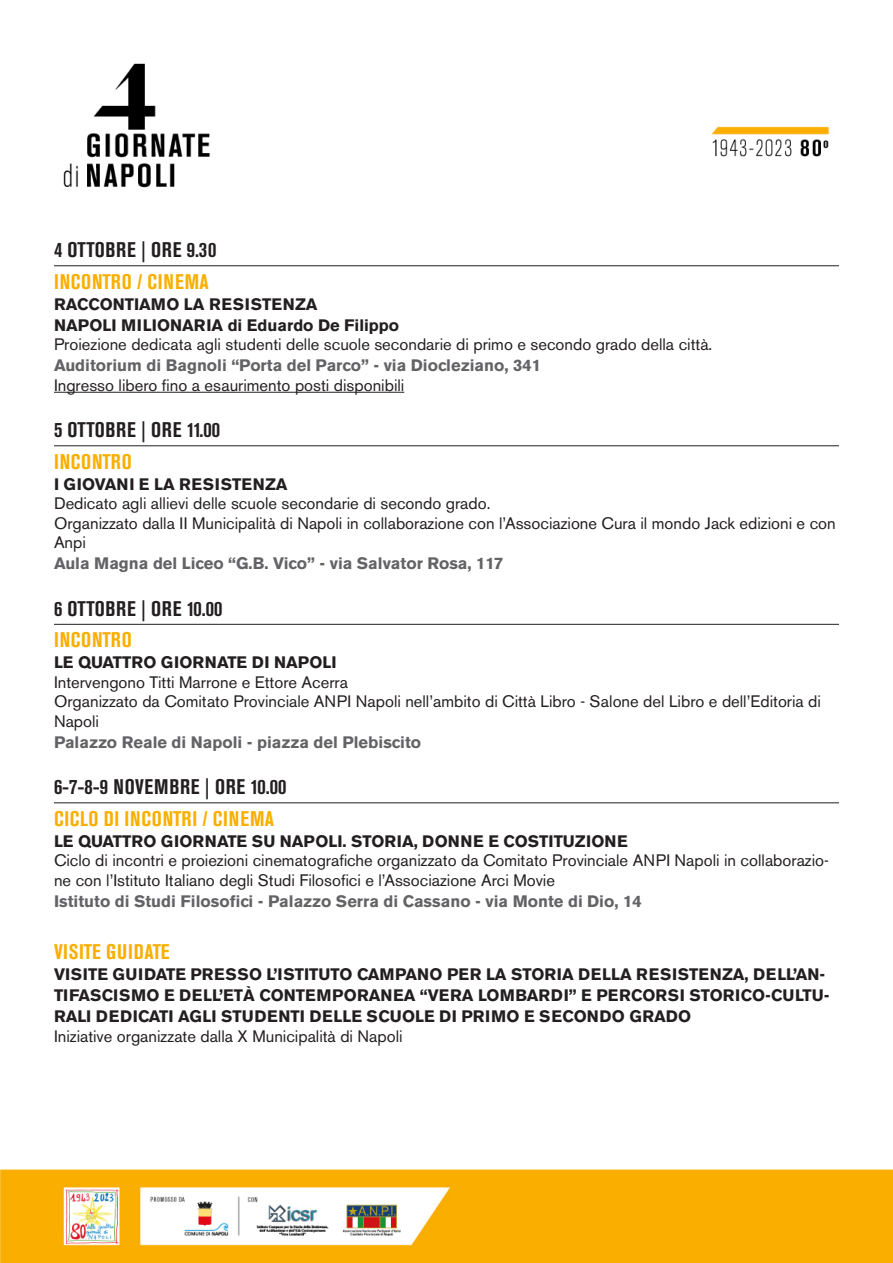
<style>
.page{position:relative;width:893px;height:1263px;background:#fff}
.page>*{position:absolute;margin:0;border:0;box-sizing:border-box;transform-origin:0 0}
.DATA{font:700 condensed 21px "Akzidenz Grotesk BE";letter-spacing:.03em;color:#231f20}
.TIPO{font:700 condensed 21px "Akzidenz Grotesk BE";letter-spacing:.035em;color:#f9af00}
.TESTO{font:16.5px/19.5px "Akzidenz Grotesk BE";color:#231f20}
.ATTIVITà{font:700 16.5px/21px "Akzidenz Grotesk BE";color:#231f20}
.LUOGO{font:700 16.5px "Akzidenz Grotesk BE";color:#636366}
.ATTIVITà-2{font:700 16.5px "Akzidenz Grotesk BE";letter-spacing:.03em;color:#231f20}
</style>
<div class="page">
<img style="left:0;top:63px;width:892px;height:1200px">
<hr style="left:54px;top:265px;width:785px;height:1px;background:#231f20">
<hr style="left:54px;top:392px;width:350px;height:1px;background:#231f20">
<hr style="left:54px;top:445px;width:785px;height:1px;background:#231f20">
<hr style="left:54px;top:624px;width:785px;height:1px;background:#231f20">
<hr style="left:54px;top:802px;width:785px;height:1px;background:#231f20">
<p class="DATA" style="left:54px;top:238px;width:164px">4 OTTOBRE | ORE 9.30</p>
<p class="TIPO" style="left:54px;top:269px;width:156px">INCONTRO / CINEMA</p>
<p class="ATTIVITà" style="left:54px;top:293px;width:265px">RACCONTIAMO LA RESISTENZA</p>
<p class="ATTIVITà" style="left:54px;top:314px;width:347px">NAPOLI MILIONARIA di Eduardo De Filippo</p>
<p class="TESTO" style="left:54px;top:335px;width:660px">Proiezione dedicata agli studenti delle scuole secondarie di primo e secondo grado della città.</p>
<p class="LUOGO" style="left:54px;top:356px;width:489px">Auditorium di Bagnoli “Porta del Parco” - via Diocleziano, 341</p>
<p class="TESTO" style="left:54px;top:375px;width:352px">Ingresso libero fino a esaurimento posti disponibili</p>
<p class="DATA" style="left:54px;top:418px;width:168px">5 OTTOBRE | ORE 11.00</p>
<p class="TIPO" style="left:54px;top:449px;width:79px">INCONTRO</p>
<p class="ATTIVITà-2" style="left:54px;top:474px;width:235px">I GIOVANI E LA RESISTENZA</p>
<p class="TESTO" style="left:54px;top:494px;width:438px">Dedicato agli allievi delle scuole secondarie di secondo grado.</p>
<p class="TESTO" style="left:54px;top:513px;width:783px">Organizzato dalla II Municipalità di Napoli in collaborazione con l’Associazione Cura il mondo Jack edizioni e con<br>Anpi</p>
<p class="LUOGO" style="left:54px;top:554px;width:451px">Aula Magna del Liceo “G.B. Vico” - via Salvator Rosa, 117</p>
<p class="DATA" style="left:54px;top:596px;width:170px">6 OTTOBRE | ORE 10.00</p>
<p class="TIPO" style="left:54px;top:628px;width:79px">INCONTRO</p>
<p class="ATTIVITà" style="left:54px;top:652px;width:284px">LE QUATTRO GIORNATE DI NAPOLI</p>
<p class="TESTO" style="left:54px;top:672px;width:296px">Intervengono Titti Marrone e Ettore Acerra</p>
<p class="TESTO" style="left:54px;top:692px;width:768px">Organizzato da Comitato Provinciale ANPI Napoli nell’ambito di Città Libro - Salone del Libro e dell’Editoria di<br>Napoli</p>
<p class="LUOGO" style="left:54px;top:732px;width:369px">Palazzo Reale di Napoli - piazza del Plebiscito</p>
<p class="DATA" style="left:54px;top:775px;width:234px">6-7-8-9 NOVEMBRE | ORE 10.00</p>
<p class="TIPO" style="left:54px;top:806px;width:222px">CICLO DI INCONTRI / CINEMA</p>
<p class="ATTIVITà" style="left:54px;top:830px;width:575px">LE QUATTRO GIORNATE SU NAPOLI. STORIA, DONNE E COSTITUZIONE</p>
<p class="TESTO" style="left:54px;top:851px;width:776px">Ciclo di incontri e proiezioni cinematografiche organizzato da Comitato Provinciale ANPI Napoli in collaborazio&shy;ne con l’Istituto Italiano degli Studi Filosofici e l’Associazione Arci Movie</p>
<p class="LUOGO" style="left:54px;top:891px;width:589px">Istituto di Studi Filosofici - Palazzo Serra di Cassano - via Monte di Dio, 14</p>
<p class="TIPO" style="left:54px;top:940px;width:117px">VISITE GUIDATE</p>
<p class="ATTIVITà" style="left:54px;top:964px;width:777px">VISITE GUIDATE PRESSO L’ISTITUTO CAMPANO PER LA STORIA DELLA RESISTENZA, DELL’AN-<br>TIFASCISMO E DELL’ETÀ CONTEMPORANEA “VERA LOMBARDI” E PERCORSI STORICO-CULTU-<br>RALI DEDICATI AGLI STUDENTI DELLE SCUOLE DI PRIMO E SECONDO GRADO</p>
<p class="TESTO" style="left:54px;top:1026px;width:350px">Iniziative organizzate dalla X Municipalità di Napoli</p>
</div>
